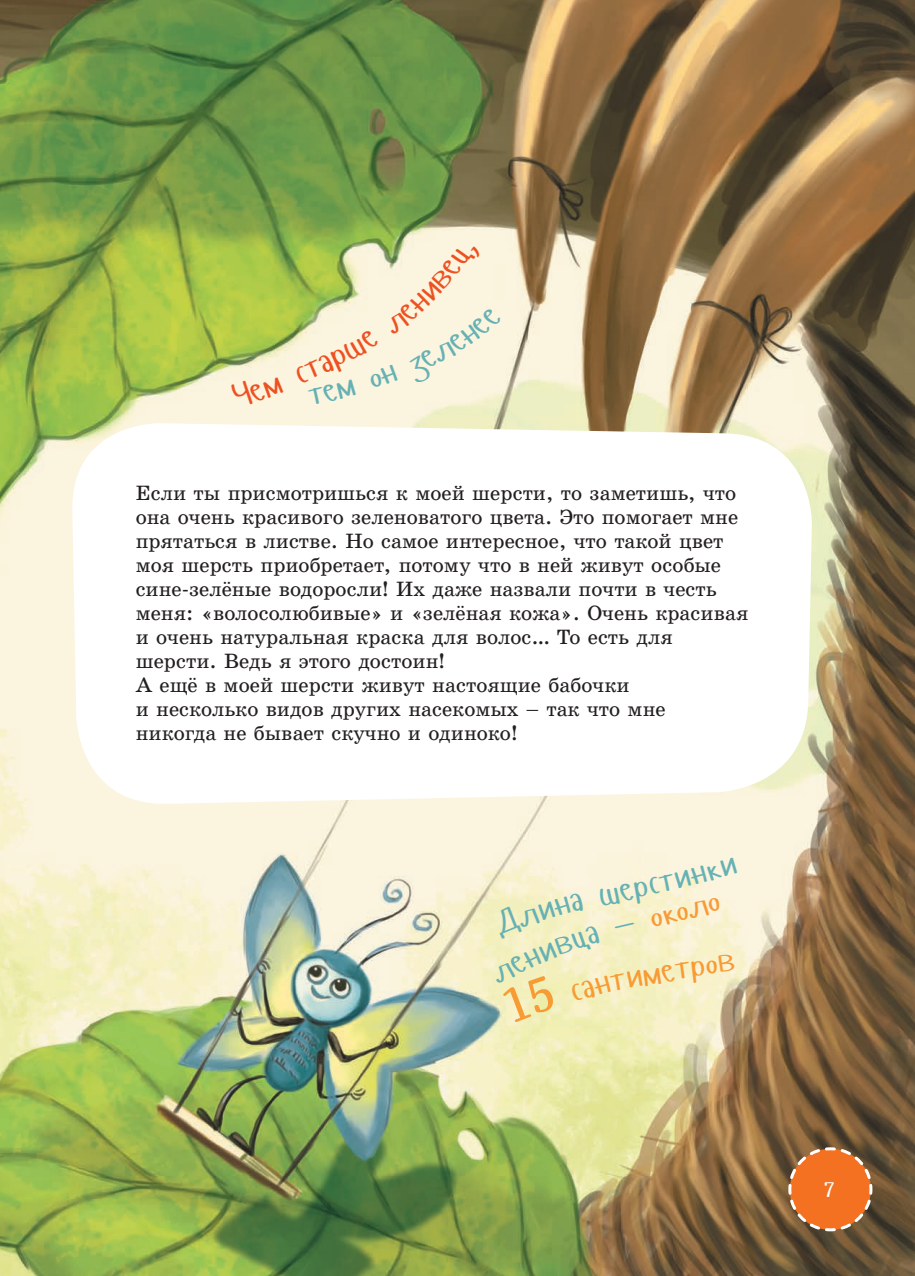
<style>
.page{position:relative;width:915px;height:1276px;background:#fff}
.page>*{position:absolute;margin:0;border:0;box-sizing:border-box;transform-origin:0 0}
.t1{font:34.5px "Hangyaboly";color:#f89b35}
.t2{font:21px/24px "School";color:#231f20}
.t3{font:21px "Marmelad";color:#fff}
</style>
<div class="page">
<img style="left:0;top:0;width:914px;height:1276px">
<svg style="left:71px;top:421px;width:742px;height:384px"></svg>
<svg style="left:786px;top:1145px;width:87px;height:87px;background:#cd7135"></svg>
<div style="left:231px;top:376px;width:52px;height:32px;background:#fbf4df"></div>
<svg style="left:294px;top:245px;width:207px;height:160px;background:#eeeccb"></svg>
<svg style="left:491px;top:857px;width:246px;height:166px;background:#f5efc9"></svg>
<p class="t2" style="left:136px;top:483px;width:614px">Если ты присмотришься к моей шерсти, то заметишь, что она очень красивого зеленоватого цвета. Это помогает мне прятаться в листве. Но самое интересное, что такой цвет моя шерсть приобретает, потому что в ней живут особые сине-зелёные водоросли! Их даже назвали почти в честь меня: «волосолюбивые» и «зелёная кожа». Очень красивая и очень натуральная краска для волос… То есть для шерсти. Ведь я этого достоин!<br>А ещё в моей шерсти живут настоящие бабочки<br>и несколько видов других насекомых – так что мне никогда не бывает скучно и одиноко!</p>
<h1 class="t1" style="left:623px;top:962px;width:82px;rotate:-9deg">иметр</h1>
<p class="t3" style="left:823px;top:1176px;width:13px">7</p>
</div>
